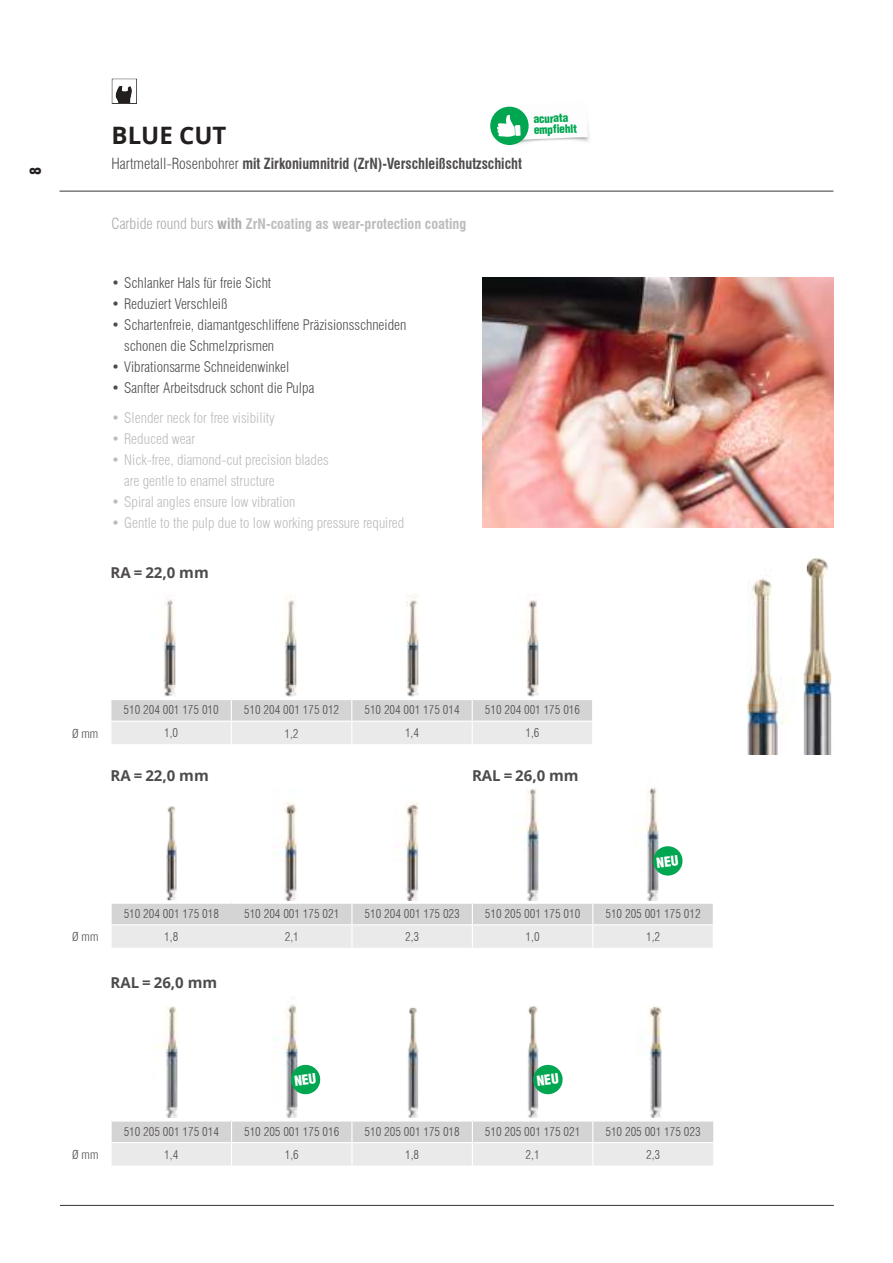
<style>
.page{position:relative;width:893px;height:1263px;background:#fff}
.page>*{position:absolute;margin:0;border:0;box-sizing:border-box;transform-origin:0 0}
.t1{font:700 24px "Open Sans";color:#241f1f}
.t2{font:700 condensed 15px "Swiss 721 BT";color:#4e4b4c;scale:.95 1}
.t3{font:700 15px "Open Sans";color:#4e4b4c}
.t4{font:900 condensed 15px "Swiss 721 BT";color:#241f1f}
.t5{font:300 condensed 14.25px/21px "Swiss 721 BT";color:#4e4b4c}
.t6{font:300 condensed 14.25px/21px "Swiss 721 BT";color:#bcbbbd}
.t7{font:700 condensed 14.25px "Swiss 721 BT";color:#bcbbbd}
.t8{font:300 condensed 12px "Swiss 721 BT";color:#4e4b4c}
.t9{font:11.4px/10.9px "Switzerland Cond Black Plain";color:#00a650}
.s1{font-weight:300}
.s2{font-weight:300;font-size:15px;color:#aaaaac}
.s3{font-size:15px;color:#aaaaac}
</style>
<div class="page">
<hr style="left:60px;top:1205px;width:774px;height:1px;background:#393535">
<hr style="left:60px;top:191px;width:773px;height:1px;background:#393535">
<svg style="left:111px;top:1120px;width:602px;height:45px"></svg>
<img style="left:161px;top:1006px;width:17px;height:112px">
<img style="left:284px;top:1005px;width:14px;height:113px">
<img style="left:408px;top:1007px;width:11px;height:111px">
<img style="left:528px;top:1006px;width:11px;height:112px">
<img style="left:639px;top:1006px;width:23px;height:112px">
<svg style="left:111px;top:902px;width:602px;height:46px"></svg>
<img style="left:166px;top:806px;width:11px;height:94px">
<img style="left:283px;top:801px;width:14px;height:99px">
<img style="left:404px;top:802px;width:15px;height:98px">
<img style="left:522px;top:789px;width:17px;height:111px">
<img style="left:642px;top:787px;width:17px;height:113px">
<img style="left:747px;top:578px;width:31px;height:177px">
<img style="left:778px;top:557px;width:54px;height:198px">
<svg style="left:111px;top:699px;width:481px;height:45px"></svg>
<img style="left:163px;top:596px;width:13px;height:100px">
<img style="left:284px;top:596px;width:13px;height:100px">
<img style="left:406px;top:595px;width:13px;height:101px">
<img style="left:526px;top:600px;width:13px;height:96px">
<svg style="left:112px;top:78px;width:25px;height:26px"></svg>
<img style="left:507px;top:106px;width:82px;height:39px">
<div style="left:490px;top:107px;width:39px;height:38px;background:#00a650;border-radius:50%"></div>
<svg style="left:497px;top:114px;width:18px;height:23px"></svg>
<div style="left:515px;top:125px;width:6px;height:11px;background:#fff"></div>
<img style="left:482px;top:278px;width:352px;height:250px">
<svg style="left:652px;top:845px;width:31px;height:31px"></svg>
<svg style="left:290px;top:1064px;width:31px;height:31px"></svg>
<svg style="left:532px;top:1064px;width:31px;height:31px"></svg>
<p class="t4" style="left:27px;top:175px;width:10px;rotate:-90deg">8</p>
<h1 class="t1" style="left:112px;top:118px;width:116px">BLUE CUT</h1>
<p class="t2" style="left:112px;top:154px;width:434px"><span class="s1">Hartmetall-Rosenbohrer</span> mit Zirkoniumnitrid (ZrN)-Verschleißschutzschicht</p>
<p class="t9" style="left:533px;top:113px;width:45px;rotate:-2deg">acurata empfiehlt</p>
<p class="t7" style="left:112px;top:215px;width:356px"><span class="s2">Carbide round burs</span> <span class="s3">with</span> ZrN-coating as wear-protection coating</p>
<p class="t5" style="left:112px;top:273px;width:161px">• Schlanker Hals für freie Sicht</p>
<p class="t5" style="left:112px;top:294px;width:117px">• Reduziert Verschleiß</p>
<p class="t5" style="left:124px;top:315px;width:284px;text-indent:-13px">• Schartenfreie, diamantgeschliffene Präzisionsschneiden schonen die Schmelzprismen</p>
<p class="t5" style="left:112px;top:357px;width:179px">• Vibrationsarme Schneidenwinkel</p>
<p class="t5" style="left:112px;top:378px;width:204px">• Sanfter Arbeitsdruck schont die Pulpa</p>
<p class="t6" style="left:112px;top:407px;width:165px">• Slender neck for free visibility</p>
<p class="t6" style="left:112px;top:428px;width:85px">• Reduced wear</p>
<p class="t6" style="left:124px;top:449px;width:206px;text-indent:-13px">• Nick-free, diamond-cut precision blades are gentle to enamel structure</p>
<p class="t6" style="left:112px;top:491px;width:185px">• Spiral angles ensure low vibration</p>
<p class="t6" style="left:112px;top:512px;width:294px">• Gentle to the pulp due to low working pressure required</p>
<p class="t3" style="left:111px;top:562px;width:100px">RA = 22,0 mm</p>
<p class="t8" style="left:124px;top:703px;width:97px">510 204 001 175 010</p>
<p class="t8" style="left:244px;top:703px;width:97px">510 204 001 175 012</p>
<p class="t8" style="left:364px;top:703px;width:97px">510 204 001 175 014</p>
<p class="t8" style="left:485px;top:703px;width:97px">510 204 001 175 016</p>
<p class="t8" style="left:72px;top:726px;width:28px">Ø mm</p>
<p class="t8" style="left:164px;top:726px;width:16px">1,0</p>
<p class="t8" style="left:285px;top:726px;width:16px">1,2</p>
<p class="t8" style="left:405px;top:726px;width:16px">1,4</p>
<p class="t8" style="left:525px;top:726px;width:16px">1,6</p>
<p class="t3" style="left:111px;top:765px;width:100px">RA = 22,0 mm</p>
<p class="t3" style="left:472px;top:765px;width:108px">RAL = 26,0 mm</p>
<p class="t8" style="left:124px;top:906px;width:97px">510 204 001 175 018</p>
<p class="t8" style="left:244px;top:906px;width:97px">510 204 001 175 021</p>
<p class="t8" style="left:365px;top:906px;width:97px">510 204 001 175 023</p>
<p class="t8" style="left:485px;top:906px;width:97px">510 205 001 175 010</p>
<p class="t8" style="left:605px;top:906px;width:97px">510 205 001 175 012</p>
<p class="t8" style="left:72px;top:930px;width:28px">Ø mm</p>
<p class="t8" style="left:164px;top:929px;width:16px">1,8</p>
<p class="t8" style="left:285px;top:929px;width:16px">2,1</p>
<p class="t8" style="left:405px;top:930px;width:16px">2,3</p>
<p class="t8" style="left:526px;top:929px;width:16px">1,0</p>
<p class="t8" style="left:646px;top:929px;width:16px">1,2</p>
<p class="t3" style="left:111px;top:972px;width:108px">RAL = 26,0 mm</p>
<p class="t8" style="left:124px;top:1124px;width:97px">510 205 001 175 014</p>
<p class="t8" style="left:244px;top:1124px;width:97px">510 205 001 175 016</p>
<p class="t8" style="left:365px;top:1124px;width:97px">510 205 001 175 018</p>
<p class="t8" style="left:485px;top:1124px;width:97px">510 205 001 175 021</p>
<p class="t8" style="left:605px;top:1124px;width:97px">510 205 001 175 023</p>
<p class="t8" style="left:72px;top:1147px;width:28px">Ø mm</p>
<p class="t8" style="left:164px;top:1147px;width:16px">1,4</p>
<p class="t8" style="left:285px;top:1147px;width:16px">1,6</p>
<p class="t8" style="left:405px;top:1147px;width:16px">1,8</p>
<p class="t8" style="left:526px;top:1147px;width:16px">2,1</p>
<p class="t8" style="left:646px;top:1147px;width:16px">2,3</p>
</div>
